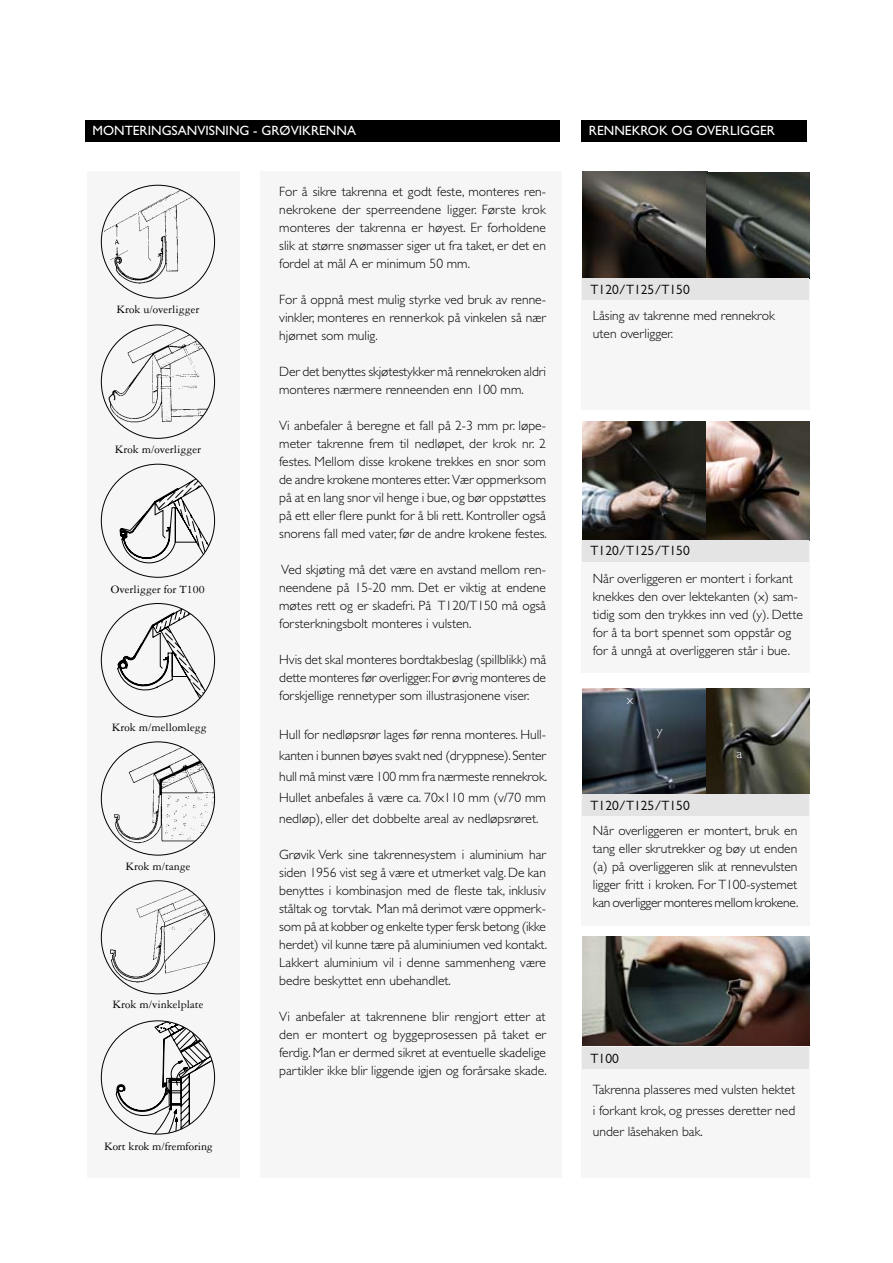
<style>
.page{position:relative;width:893px;height:1263px;background:#fff}
.page>*{position:absolute;margin:0;border:0;box-sizing:border-box;transform-origin:0 0}
.t1{font:300 13.5px/18px "Gill Sans";color:#000;text-align:justify}
.t2{font:13.5px "Gill Sans";color:#fff}
.t3{font:13.5px "Gill Sans";color:#000}
.t4{font:300 13.5px "Gill Sans";color:#fff}
.t5{font:12px "Garamond 3 LT Std";color:#000}
</style>
<div class="page">
<div style="left:87px;top:172px;width:474px;height:1006px;background:#f6f6f6"></div>
<img style="left:582px;top:421px;width:125px;height:119px">
<img style="left:583px;top:937px;width:226px;height:109px">
<img style="left:583px;top:172px;width:124px;height:107px">
<img style="left:707px;top:421px;width:102px;height:119px">
<img style="left:583px;top:688px;width:124px;height:106px">
<div style="left:581px;top:279px;width:228px;height:131px;background:#f6f6f6"></div>
<div style="left:581px;top:541px;width:228px;height:132px;background:#f6f6f6"></div>
<div style="left:581px;top:794px;width:228px;height:132px;background:#f6f6f6"></div>
<div style="left:581px;top:1046px;width:228px;height:132px;background:#f6f6f6"></div>
<img style="left:707px;top:688px;width:102px;height:106px">
<img style="left:707px;top:172px;width:102px;height:106px">
<div style="left:582px;top:279px;width:227px;height:21px;background:#e4e4e4"></div>
<div style="left:582px;top:794px;width:227px;height:22px;background:#e4e4e4"></div>
<div style="left:582px;top:540px;width:227px;height:21px;background:#e4e4e4"></div>
<div style="left:582px;top:1048px;width:227px;height:21px;background:#e4e4e4"></div>
<div style="left:581px;top:120px;width:226px;height:22px;background:#000"></div>
<div style="left:85px;top:120px;width:475px;height:22px;background:#000"></div>
<img style="left:101px;top:185px;width:114px;height:113px;border-radius:50%">
<img style="left:101px;top:325px;width:114px;height:113px;border-radius:50%">
<svg style="left:101px;top:464px;width:114px;height:113px"></svg>
<img style="left:101px;top:742px;width:114px;height:113px;border-radius:50%">
<img style="left:101px;top:881px;width:114px;height:113px;border-radius:50%">
<svg style="left:101px;top:603px;width:114px;height:114px"></svg>
<svg style="left:101px;top:1021px;width:114px;height:113px"></svg>
<div style="left:240px;top:155px;width:19px;height:1046px;background:#fff"></div>
<p class="t2" style="left:92px;top:123px;width:265px">MONTERINGSANVISNING - GRØVIKRENNA</p>
<p class="t5" style="left:117px;top:303px;width:84px">Krok u/overligger</p>
<p class="t5" style="left:115px;top:443px;width:88px">Krok m/overligger</p>
<p class="t5" style="left:111px;top:582px;width:95px">Overligger for T100</p>
<p class="t5" style="left:112px;top:721px;width:97px">Krok m/mellomlegg</p>
<p class="t5" style="left:125px;top:860px;width:66px">Krok m/tange</p>
<p class="t5" style="left:112px;top:998px;width:92px">Krok m/vinkelplate</p>
<p class="t5" style="left:104px;top:1140px;width:110px">Kort krok m/fremforing</p>
<p class="t1" style="left:279px;top:182px;width:268px">For å sikre takrenna et godt feste, monteres ren&shy;nekrokene der sperreendene ligger. Første krok monteres der takrenna er høyest. Er forholdene slik at større snømasser siger ut fra taket, er det en fordel at mål A er minimum 50 mm.</p>
<p class="t1" style="left:279px;top:290px;width:268px">For å oppnå mest mulig styrke ved bruk av renne&shy;vinkler, monteres en rennerkok på vinkelen så nær hjørnet som mulig.</p>
<p class="t1" style="left:279px;top:362px;width:268px">Der det benyttes skjøtestykker må rennekroken aldri monteres nærmere renneenden enn 100 mm.</p>
<p class="t1" style="left:279px;top:416px;width:269px">Vi anbefaler å beregne et fall på 2-3 mm pr. løpe&shy;meter takrenne frem til nedløpet, der krok nr. 2 festes. Mellom disse krokene trekkes en snor som de andre krokene monteres etter. Vær oppmerksom på at en lang snor vil henge i bue, og bør oppstøttes på ett eller flere punkt for å bli rett. Kontroller også snorens fall med vater, før de andre krokene festes.</p>
<p class="t1" style="left:279px;top:560px;width:268px">Ved skjøting må det være en avstand mellom ren&shy;neendene på 15-20 mm. Det er viktig at endene møtes rett og er skadefri. På T120/T150 må også forsterkningsbolt monteres i vulsten.</p>
<p class="t1" style="left:279px;top:650px;width:268px">Hvis det skal monteres bordtakbeslag (spillblikk) må dette monteres før overligger. For øvrig monteres de forskjellige rennetyper som illustrasjonene viser.</p>
<p class="t1" style="left:279px;top:724px;width:269px;line-height:21px">Hull for nedløpsrør lages før renna monteres. Hull&shy;kanten i bunnen bøyes svakt ned (dryppnese). Senter hull må minst være 100 mm fra nærmeste rennekrok.<br>Hullet anbefales å være ca. 70x110 mm (v/70 mm nedløp), eller det dobbelte areal av nedløpsrøret.</p>
<p class="t1" style="left:279px;top:845px;width:269px">Grøvik Verk sine takrennesystem i aluminium har siden 1956 vist seg å være et utmerket valg. De kan benyttes i kombinasjon med de fleste tak, inklusiv ståltak og torvtak. Man må derimot være oppmerk&shy;som på at kobber og enkelte typer fersk betong (ikke herdet) vil kunne tære på aluminiumen ved kontakt.<br>Lakkert aluminium vil i denne sammenheng være bedre beskyttet enn ubehandlet.</p>
<p class="t1" style="left:279px;top:1007px;width:269px">Vi anbefaler at takrennene blir rengjort etter at den er montert og byggeprosessen på taket er ferdig. Man er dermed sikret at eventuelle skadelige partikler ikke blir liggende igjen og forårsake skade.</p>
<p class="t2" style="left:589px;top:123px;width:188px">RENNEKROK OG OVERLIGGER</p>
<p class="t3" style="left:591px;top:281px;width:101px">T120/T125/T150</p>
<p class="t1" style="left:593px;top:307px;width:184px">Låsing av takrenne med rennekrok uten overligger.</p>
<p class="t3" style="left:591px;top:543px;width:101px">T120/T125/T150</p>
<p class="t1" style="left:593px;top:570px;width:212px;text-align:left">Når overliggeren er montert i forkant knekkes den over lektekanten (x) sam&shy;tidig som den trykkes inn ved (y). Dette for å ta bort spennet som oppstår og for å unngå at overliggeren står i bue.</p>
<p class="t4" style="left:627px;top:692px;width:8px">x</p>
<p class="t4" style="left:657px;top:723px;width:7px">y</p>
<p class="t3" style="left:591px;top:797px;width:101px">T120/T125/T150</p>
<p class="t4" style="left:736px;top:746px;width:7px">a</p>
<p class="t1" style="left:593px;top:822px;width:207px">Når overliggeren er montert, bruk en tang eller skrutrekker og bøy ut enden (a) på overliggeren slik at rennevulsten ligger fritt i kroken. For T100-systemet kan overligger monteres mellom krokene.</p>
<p class="t3" style="left:591px;top:1050px;width:30px">T100</p>
<p class="t1" style="left:593px;top:1079px;width:204px;line-height:21px">Takrenna plasseres med vulsten hektet i forkant krok, og presses deretter ned under låsehaken bak.</p>
</div>
